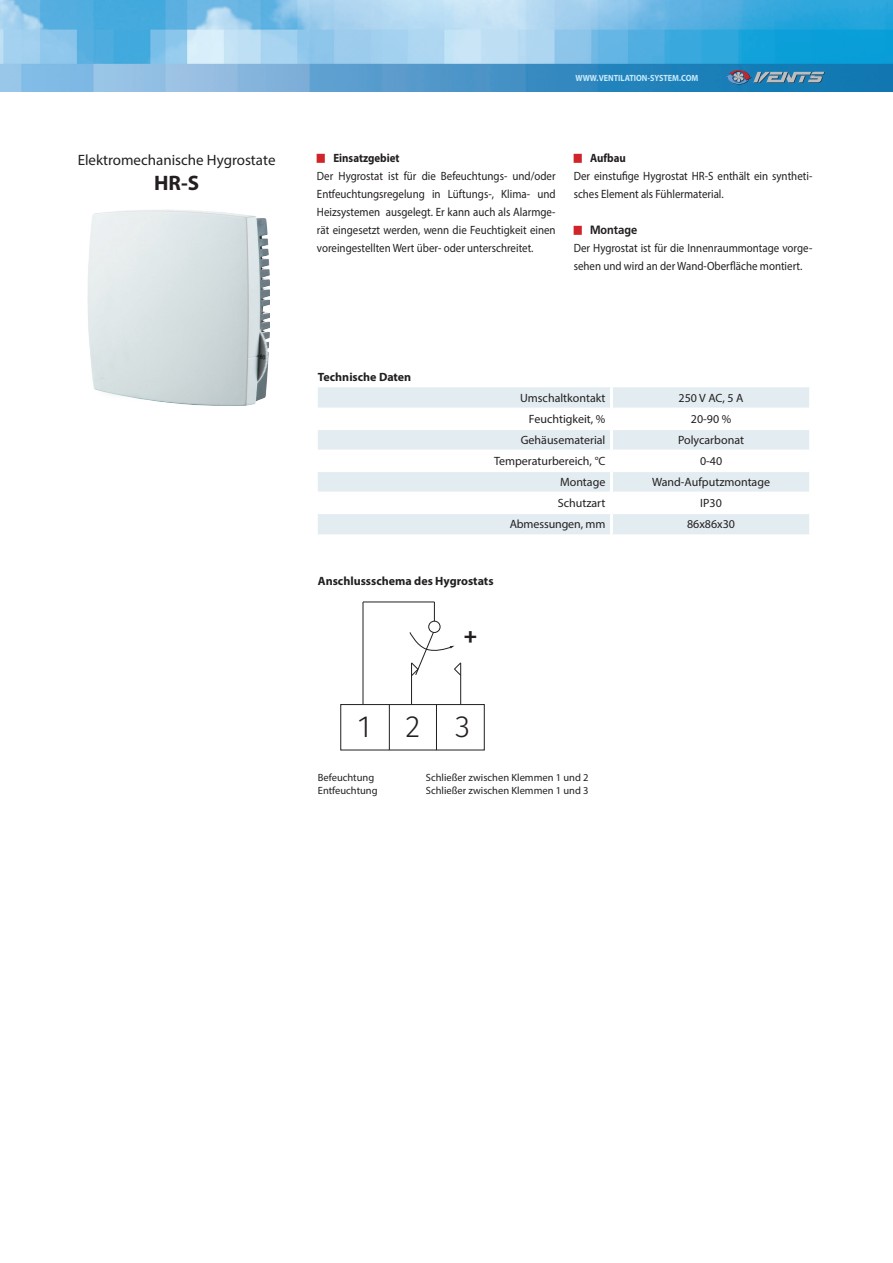
<style>
.page{position:relative;width:893px;height:1263px;background:#fff}
.page>*{position:absolute;margin:0;border:0;box-sizing:border-box;transform-origin:0 0}
.t1{font:300 30.6px "Fira Sans";color:#231f20}
.t2{font:30.6px "Fira Sans";color:#231f20}
.t3{font:700 21px "Myriad Pro";color:#231f20}
.t4{font:15px "Myriad Pro";color:#231f20}
.t5{font:12px/18px "Myriad Pro";color:#231f20;scale:.91 1}
.t6{font:12px "Myriad Pro";color:#231f20}
.t7{font:700 12px "Myriad Pro";color:#231f20}
.t8{font:700 12px "Myriad Pro";color:#231f20;scale:.91 1}
.t9{font:700 12px "Free Set C";color:#231f20;scale:.91 1}
.t10{font:10.5px "Myriad Pro";color:#231f20}
.t11{font:700 9px "Myriad Pro";color:#c6eafa;scale:.9 1}
</style>
<div class="page">
<img style="left:0;top:0;width:893px;height:91px">
<svg style="left:726px;top:70px;width:99px;height:14px"></svg>
<svg style="left:318px;top:387px;width:491px;height:147px;fill:#e2ecf1"></svg>
<hr style="left:318px;top:408px;width:292px;height:1px;background:#fff">
<hr style="left:613px;top:408px;width:196px;height:1px;background:#fff">
<hr style="left:318px;top:429px;width:292px;height:1px;background:#fff">
<hr style="left:613px;top:429px;width:196px;height:1px;background:#fff">
<hr style="left:318px;top:450px;width:292px;height:1px;background:#fff">
<hr style="left:613px;top:450px;width:196px;height:1px;background:#fff">
<hr style="left:318px;top:471px;width:292px;height:1px;background:#fff">
<hr style="left:613px;top:471px;width:196px;height:1px;background:#fff">
<hr style="left:318px;top:492px;width:292px;height:1px;background:#fff">
<hr style="left:613px;top:492px;width:196px;height:1px;background:#fff">
<hr style="left:318px;top:513px;width:292px;height:1px;background:#fff">
<hr style="left:613px;top:513px;width:196px;height:1px;background:#fff">
<hr style="left:610px;top:387px;width:3px;height:21px;background:#fff">
<hr style="left:610px;top:408px;width:3px;height:21px;background:#fff">
<hr style="left:610px;top:429px;width:3px;height:21px;background:#fff">
<hr style="left:610px;top:450px;width:3px;height:21px;background:#fff">
<hr style="left:610px;top:471px;width:3px;height:21px;background:#fff">
<hr style="left:610px;top:492px;width:3px;height:21px;background:#fff">
<hr style="left:610px;top:513px;width:3px;height:21px;background:#fff">
<img style="left:88px;top:209px;width:182px;height:196px">
<svg style="left:434px;top:602px;width:1px;height:19px"></svg>
<hr style="left:363px;top:602px;width:71px;height:1px;background:#231f20">
<hr style="left:363px;top:602px;width:1px;height:102px;background:#231f20">
<div style="left:428px;top:621px;width:12px;height:12px;border:1px solid #231f20;border-radius:50%"></div>
<div style="left:341px;top:704px;width:143px;height:46px;border:1px solid #231f20"></div>
<hr style="left:389px;top:704px;width:1px;height:46px;background:#231f20">
<hr style="left:436px;top:704px;width:1px;height:46px;background:#231f20">
<hr style="left:411px;top:663px;width:1px;height:41px;background:#231f20">
<hr style="left:460px;top:663px;width:1px;height:41px;background:#231f20">
<svg style="left:409px;top:632px;width:52px;height:44px"></svg>
<p class="t4" style="left:78px;top:150px;width:199px">Elektromechanische Hygrostate</p>
<h2 class="t3" style="left:154px;top:169px;width:47px">HR-S</h2>
<p class="t11" style="left:575px;top:72px;width:138px">WWW.VENTILATION-SYSTEM.COM</p>
<p class="t8" style="left:333px;top:150px;width:74px">Einsatzgebiet</p>
<p class="t5" style="left:317px;top:167px;width:264px;text-align:justify">Der Hygrostat ist für die Befeuchtungs- und/oder Entfeuchtungsregelung in Lüftungs-, Klima- und Heizsystemen ausgelegt. Er kann auch als Alarmge&shy;rät eingesetzt werden, wenn die Feuchtigkeit einen voreingestellten Wert über- oder unterschreitet.</p>
<p class="t8" style="left:590px;top:150px;width:41px">Aufbau</p>
<p class="t5" style="left:574px;top:167px;width:264px">Der einstufige Hygrostat HR-S enthält ein syntheti&shy;sches Element als Fühlermaterial.</p>
<p class="t9" style="left:590px;top:223px;width:53px">Montage</p>
<p class="t5" style="left:574px;top:239px;width:264px">Der Hygrostat ist für die Innenraummontage vorge&shy;sehen und wird an der Wand-Oberfläche montiert.</p>
<p class="t7" style="left:318px;top:369px;width:95px">Technische Daten</p>
<p class="t6" style="left:520px;top:391px;width:87px">Umschaltkontakt</p>
<p class="t6" style="left:679px;top:391px;width:67px">250 V AC, 5 A</p>
<p class="t6" style="left:529px;top:412px;width:78px">Feuchtigkeit, %</p>
<p class="t6" style="left:691px;top:412px;width:42px">20-90 %</p>
<p class="t6" style="left:521px;top:433px;width:86px">Gehäusematerial</p>
<p class="t6" style="left:678px;top:433px;width:67px">Polycarbonat</p>
<p class="t6" style="left:494px;top:454px;width:113px">Temperaturbereich, °C</p>
<p class="t6" style="left:700px;top:454px;width:24px">0-40</p>
<p class="t6" style="left:560px;top:475px;width:47px">Montage</p>
<p class="t6" style="left:652px;top:475px;width:120px">Wand-Aufputzmontage</p>
<p class="t6" style="left:558px;top:496px;width:49px">Schutzart</p>
<p class="t6" style="left:700px;top:496px;width:23px">IP30</p>
<p class="t6" style="left:510px;top:517px;width:97px">Abmessungen, mm</p>
<p class="t6" style="left:687px;top:517px;width:50px">86x86x30</p>
<p class="t7" style="left:318px;top:573px;width:177px">Anschlussschema des Hygrostats</p>
<h1 class="t2" style="left:463px;top:615px;width:17px">+</h1>
<h1 class="t1" style="left:358px;top:705px;width:114px">123</h1>
<p class="t10" style="left:318px;top:771px;width:58px">Befeuchtung</p>
<p class="t10" style="left:426px;top:771px;width:164px">Schließer zwischen Klemmen 1 und 2</p>
<p class="t10" style="left:318px;top:783px;width:61px">Entfeuchtung</p>
<p class="t10" style="left:426px;top:783px;width:164px">Schließer zwischen Klemmen 1 und 3</p>
</div>
